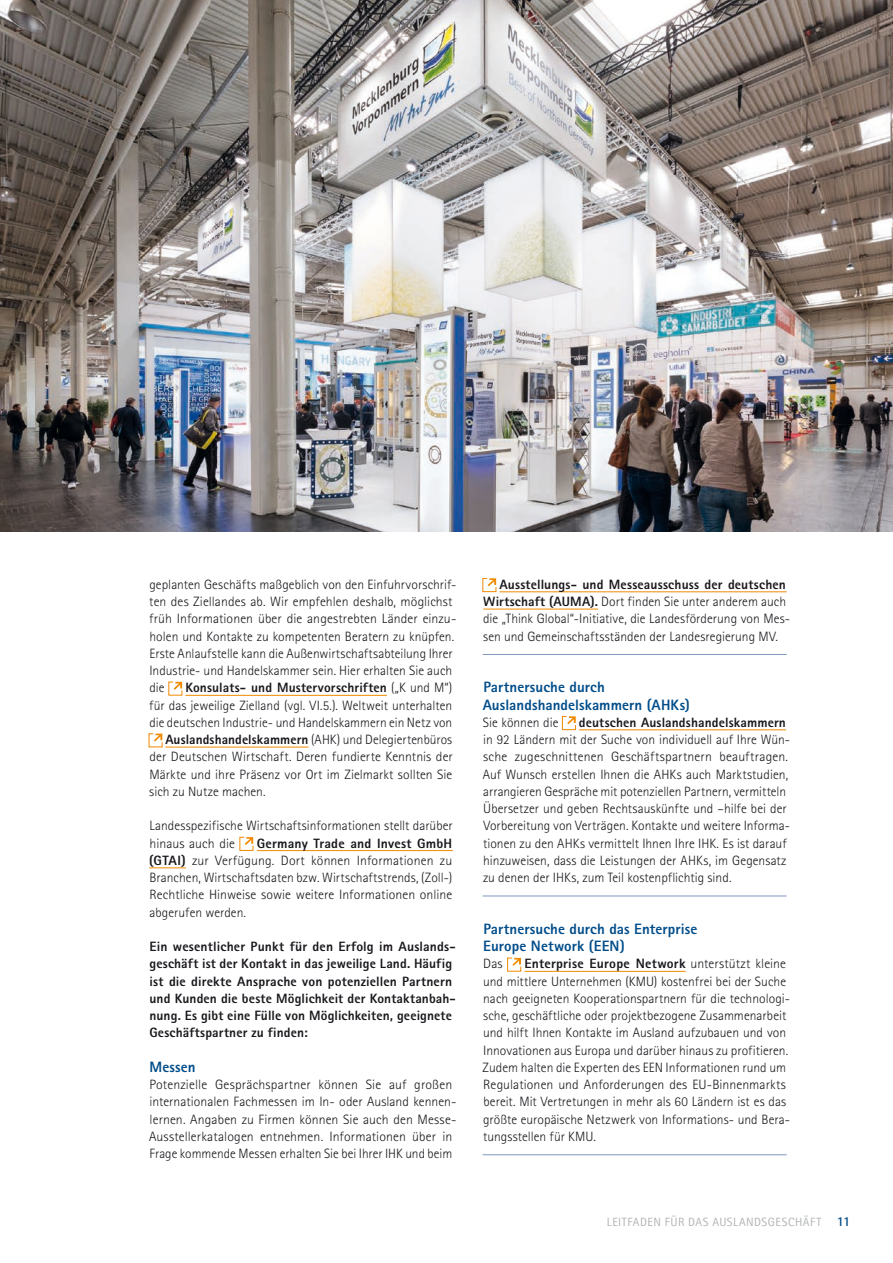
<style>
.page{position:relative;width:893px;height:1263px;background:#fff}
.page>*{position:absolute;margin:0;border:0;box-sizing:border-box;transform-origin:0 0}
.IHK_Überschrift_02_1{font:800 15px/17.2px "Rotis Sans Serif Std";letter-spacing:.005em;color:#004d8a}
.IHK_fliess{font:300 13.5px/17.2px "Rotis Sans Serif Std";letter-spacing:.005em;color:#1a171c}
.IHK_fliess-2{font:800 13.5px/17.2px "Rotis Sans Serif Std";letter-spacing:.01em;color:#1a171c}
.t1{font:12px "Agfa Rotis Sans Serif";letter-spacing:.045em;color:#b1b3b4}
.s1{font-weight:300}
.s2{font-weight:800}
.s3{font-weight:700;font-size:13.5px;color:#004d8a}
</style>
<div class="page">
<hr style="left:499px;top:591px;width:288px;height:1px;background:#f08a00">
<hr style="left:483px;top:609px;width:115px;height:1px;background:#f08a00">
<hr style="left:579px;top:729px;width:207px;height:1px;background:#f08a00">
<hr style="left:525px;top:971px;width:161px;height:1px;background:#f08a00">
<svg style="left:482px;top:578px;width:14px;height:14px"></svg>
<hr style="left:483px;top:654px;width:304px;height:1px;background:#7e98bf">
<svg style="left:562px;top:716px;width:14px;height:14px"></svg>
<hr style="left:483px;top:896px;width:304px;height:1px;background:#7e98bf">
<svg style="left:507px;top:958px;width:14px;height:13px"></svg>
<hr style="left:483px;top:1154px;width:304px;height:1px;background:#7e98bf">
<hr style="left:185px;top:695px;width:202px;height:1px;background:#f08a00">
<hr style="left:165px;top:747px;width:143px;height:1px;background:#f08a00">
<hr style="left:257px;top:850px;width:196px;height:1px;background:#f08a00">
<hr style="left:149px;top:867px;width:37px;height:1px;background:#f08a00">
<svg style="left:168px;top:682px;width:14px;height:13px"></svg>
<svg style="left:149px;top:733px;width:14px;height:14px"></svg>
<svg style="left:239px;top:837px;width:14px;height:14px"></svg>
<img style="left:0;top:0;width:893px;height:531px">
<p class="IHK_fliess" style="left:149px;top:576px;width:309px">geplanten Geschäfts maßgeblich von den Einfuhrvorschrif&shy;ten des Ziellandes ab. Wir empfehlen deshalb, möglichst früh Informationen über die angestrebten Länder einzu&shy;holen und Kontakte zu kompetenten Beratern zu knüpfen.<br>Erste Anlaufstelle kann die Außenwirtschaftsabteilung Ihrer Industrie- und Handelskammer sein. Hier erhalten Sie auch die</p>
<p class="IHK_fliess-2" style="left:185px;top:679px;width:268px">Konsulats- und Mustervorschriften <span class="s1">(„K und M“)</span></p>
<p class="IHK_fliess" style="left:149px;top:696px;width:304px">für das jeweilige Zielland (vgl. VI.5.). Weltweit unterhalten</p>
<p class="IHK_fliess" style="left:149px;top:714px;width:304px">die deutschen Industrie- und Handelskammern ein Netz von</p>
<p class="IHK_fliess" style="left:165px;top:731px;width:288px"><span class="s2">Auslandshandelskammern</span> (AHK) und Delegiertenbüros</p>
<p class="IHK_fliess" style="left:149px;top:748px;width:305px">der Deutschen Wirtschaft. Deren fundierte Kenntnis der</p>
<p class="IHK_fliess" style="left:149px;top:765px;width:304px">Märkte und ihre Präsenz vor Ort im Zielmarkt sollten Sie</p>
<p class="IHK_fliess" style="left:149px;top:783px;width:118px">sich zu Nutze machen.</p>
<p class="IHK_fliess" style="left:149px;top:817px;width:305px">Landesspezifische Wirtschaftsinformationen stellt darüber hinaus auch die</p>
<p class="IHK_fliess" style="left:149px;top:834px;width:305px;text-align:justify;text-indent:108px"><span class="s2">Germany Trade and Invest GmbH (GTAI)</span> zur Verfügung. Dort können Informationen zu Branchen, Wirtschaftsdaten bzw. Wirtschaftstrends, (Zoll-)<br>Rechtliche Hinweise sowie weitere Informationen online abgerufen werden.</p>
<p class="IHK_fliess-2" style="left:149px;top:938px;width:308px">Ein wesentlicher Punkt für den Erfolg im Auslands&shy;geschäft ist der Kontakt in das jeweilige Land. Häufig ist die direkte Ansprache von potenziellen Partnern und Kunden die beste Möglichkeit der Kontaktanbah&shy;nung. Es gibt eine Fülle von Möglichkeiten, geeignete Geschäftspartner zu finden:</p>
<p class="IHK_Überschrift_02_1" style="left:150px;top:1058px;width:48px">Messen</p>
<p class="IHK_fliess" style="left:149px;top:1076px;width:309px">Potenzielle Gesprächspartner können Sie auf großen internationalen Fachmessen im In- oder Ausland kennen&shy;lernen. Angaben zu Firmen können Sie auch den Messe-Ausstellerkatalogen entnehmen. Informationen über in Frage kommende Messen erhalten Sie bei Ihrer IHK und beim</p>
<p class="IHK_fliess" style="left:483px;top:576px;width:309px;text-indent:16px"><span class="s2">Ausstellungs- und Messeausschuss der deutschen Wirtschaft (AUMA).</span> Dort finden Sie unter anderem auch die „Think Global“-Initiative, die Landesförderung von Mes&shy;sen und Gemeinschaftsständen der Landesregierung MV.</p>
<p class="IHK_Überschrift_02_1" style="left:483px;top:678px;width:208px">Partnersuche durch<br>Auslandshandelskammern (AHKs)</p>
<p class="IHK_fliess" style="left:483px;top:714px;width:77px">Sie können die</p>
<p class="IHK_fliess" style="left:483px;top:714px;width:309px;text-indent:96px"><span class="s2">deutschen Auslandshandelskammern </span>in 92 Ländern mit der Suche von individuell auf Ihre Wün&shy;sche zugeschnittenen Geschäftspartnern beauftragen.<br>Auf Wunsch erstellen Ihnen die AHKs auch Marktstudien, arrangieren Gespräche mit potenziellen Partnern, vermitteln Übersetzer und geben Rechtsauskünfte und –hilfe bei der Vorbereitung von Verträgen. Kontakte und weitere Informa&shy;tionen zu den AHKs vermittelt Ihnen Ihre IHK. Es ist darauf hinzuweisen, dass die Leistungen der AHKs, im Gegensatz zu denen der IHKs, zum Teil kostenpflichtig sind.</p>
<p class="IHK_Überschrift_02_1" style="left:483px;top:920px;width:216px">Partnersuche durch das Enterprise<br>Europe Network (EEN)</p>
<p class="IHK_fliess" style="left:483px;top:955px;width:21px">Das</p>
<p class="IHK_fliess" style="left:483px;top:955px;width:309px;text-indent:42px"><span class="s2">Enterprise Europe Network</span> unterstützt kleine und mittlere Unternehmen (KMU) kostenfrei bei der Suche nach geeigneten Kooperationspartnern für die technologi&shy;sche, geschäftliche oder projektbezogene Zusammenarbeit und hilft Ihnen Kontakte im Ausland aufzubauen und von Innovationen aus Europa und darüber hinaus zu profitieren.<br>Zudem halten die Experten des EEN Informationen rund um Regulationen und Anforderungen des EU-Binnenmarkts bereit. Mit Vertretungen in mehr als 60 Ländern ist es das größte europäische Netzwerk von Informations- und Bera&shy;tungsstellen für KMU.</p>
<p class="t1" style="left:607px;top:1215px;width:245px">LEITFADEN FÜR DAS AUSLANDSGESCHÄFT <span class="s3">11</span></p>
</div>
